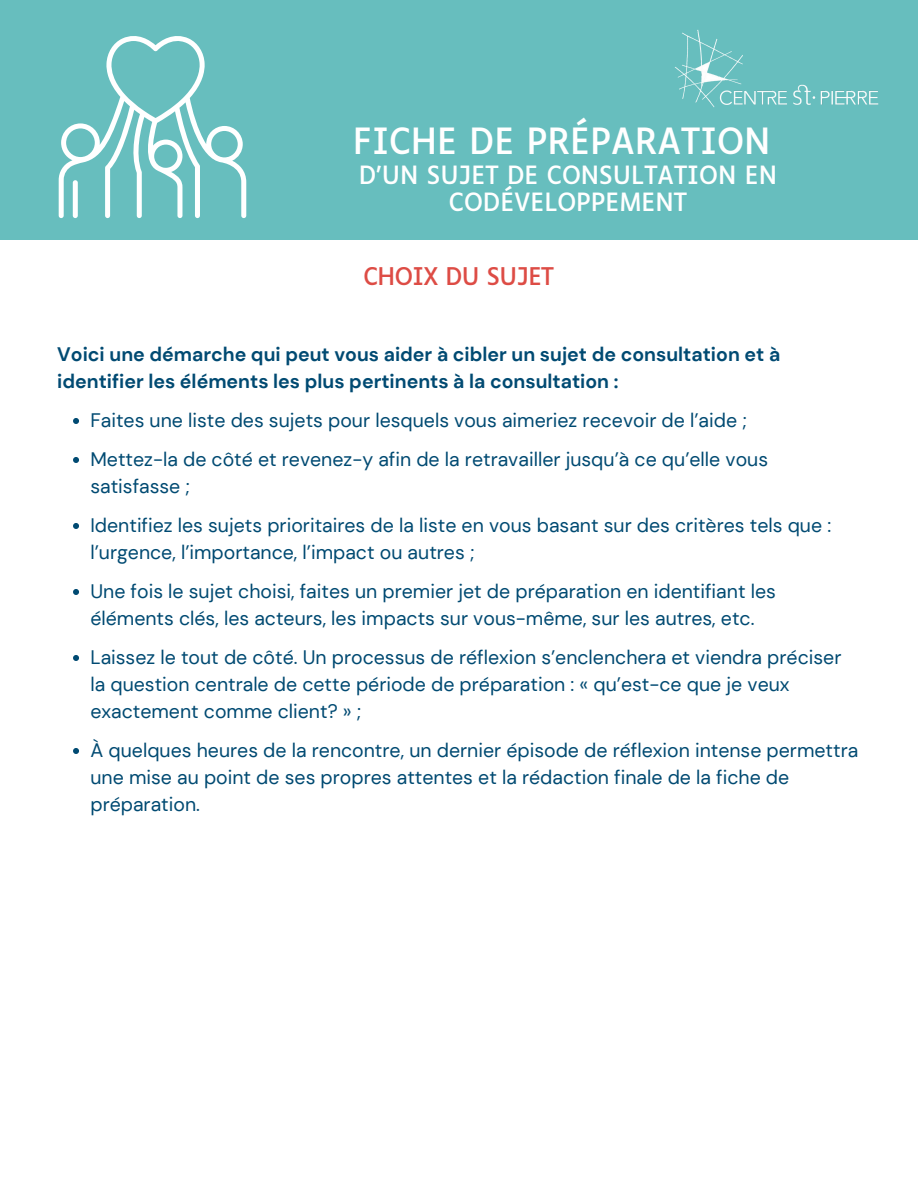
<style>
.page{position:relative;width:918px;height:1188px;background:#fff}
.page>*{position:absolute;margin:0;border:0;box-sizing:border-box;transform-origin:0 0}
.t1{font:34.5px "Luciole";color:#fff}
.t2{font:24px/27px "Luciole";color:#fff;text-align:center}
.t3{font:23.25px "Luciole";letter-spacing:-.025em;color:#dd4c45}
.t4{font:500 21.75px "Now";color:#fff}
.t5{font:19.5px/27px "DM Sans";color:#004a72}
.t6{font:700 19.5px/27px "DM Sans";color:#004a72}
</style>
<div class="page">
<svg style="left:73px;top:418px;width:6px;height:6px"></svg>
<svg style="left:73px;top:457px;width:6px;height:6px"></svg>
<svg style="left:73px;top:523px;width:6px;height:6px"></svg>
<svg style="left:73px;top:589px;width:6px;height:6px"></svg>
<svg style="left:73px;top:655px;width:6px;height:6px"></svg>
<svg style="left:73px;top:748px;width:6px;height:6px"></svg>
<div style="left:0;top:0;width:918px;height:240px;background:#67bebe"></div>
<svg style="left:59px;top:36px;width:187px;height:182px"></svg>
<div style="left:73px;top:180px;width:5px;height:38px;background:#fff;border-radius:3px"></div>
<img style="left:674px;top:29px;width:205px;height:79px">
<p class="t1" style="left:353px;top:126px;width:419px">FICHE DE PRÉPARATION</p>
<p class="t2" style="left:359px;top:164px;width:420px">D’UN SUJET DE CONSULTATION EN<br>CODÉVELOPPEMENT</p>
<p class="t4" style="left:275px;top:127px;width:553px">AU SERVICE DES ORGANISMES COMMUNAUTAIRES</p>
<p class="t3" style="left:363px;top:267px;width:192px">CHOIX DU SUJET</p>
<p class="t6" style="left:57px;top:341px;width:724px">Voici une démarche qui peut vous aider à cibler un sujet de consultation et à identifier les éléments les plus pertinents à la consultation :</p>
<p class="t5" style="left:90px;top:407px;width:658px">Faites une liste des sujets pour lesquels vous aimeriez recevoir de l’aide ;</p>
<p class="t5" style="left:90px;top:446px;width:679px">Mettez-la de côté et revenez-y afin de la retravailler jusqu’à ce qu’elle vous satisfasse ;</p>
<p class="t5" style="left:90px;top:512px;width:742px">Identifiez les sujets prioritaires de la liste en vous basant sur des critères tels que : l’urgence, l’importance, l’impact ou autres ;</p>
<p class="t5" style="left:90px;top:578px;width:687px">Une fois le sujet choisi, faites un premier jet de préparation en identifiant les éléments clés, les acteurs, les impacts sur vous-même, sur les autres, etc.</p>
<p class="t5" style="left:90px;top:644px;width:753px">Laissez le tout de côté. Un processus de réflexion s’enclenchera et viendra préciser la question centrale de cette période de préparation : « qu’est-ce que je veux exactement comme client? » ;</p>
<p class="t5" style="left:90px;top:737px;width:769px">À quelques heures de la rencontre, un dernier épisode de réflexion intense permettra une mise au point de ses propres attentes et la rédaction finale de la fiche de préparation.</p>
</div>
